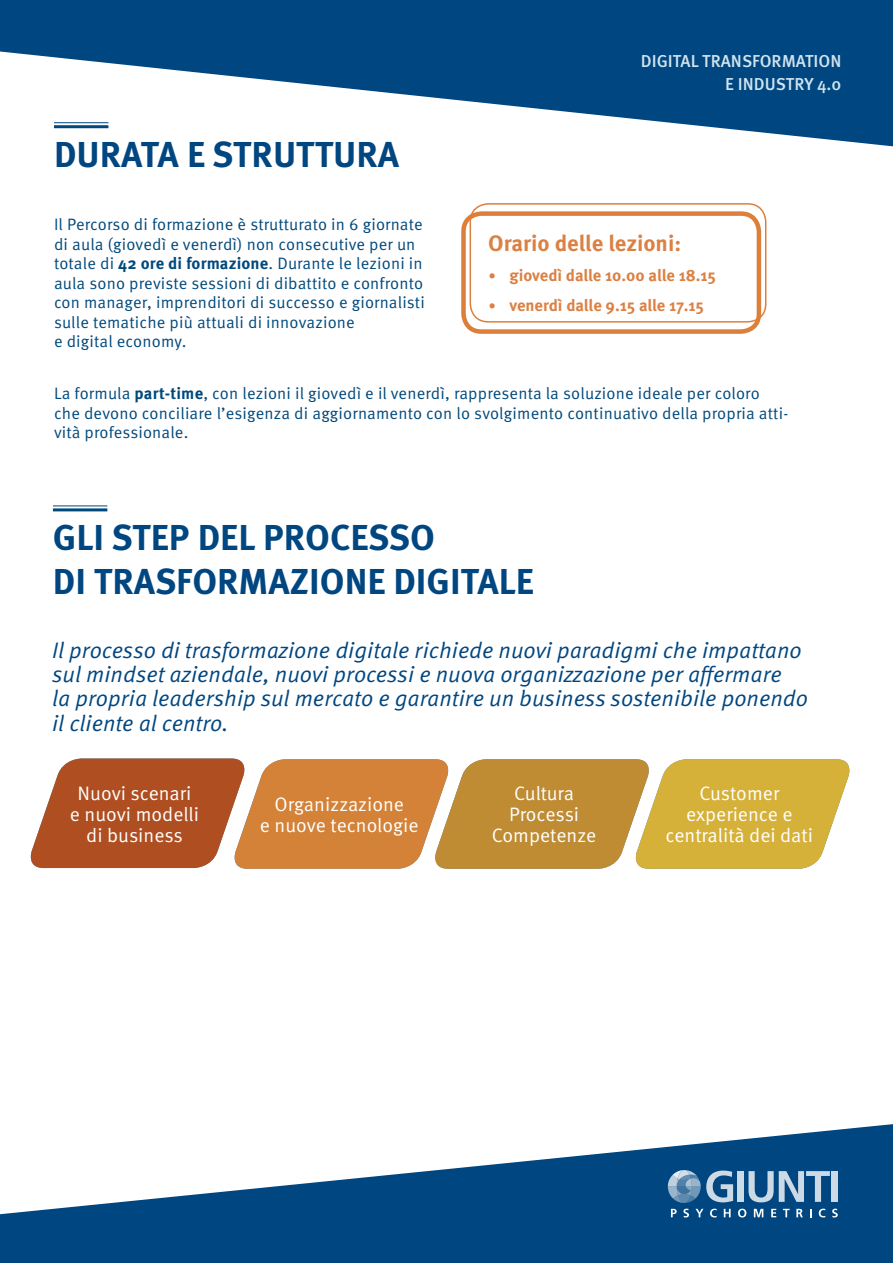
<style>
.page{position:relative;width:893px;height:1263px;background:#fff}
.page>*{position:absolute;margin:0;border:0;box-sizing:border-box;transform-origin:0 0}
.t1{font:700 36px "Meta Pro";color:#004680}
.t2{font:22.5px "Meta Pro Norm Ita";color:#004680}
.List_Paragraph{font:700 22.5px "Meta Pro";color:#db8144}
.t3{font:19.5px/21px "Meta Pro Norm";color:#fff;text-align:center}
.t4{font:500 17.25px/22.5px "Meta Pro";color:#d1e4ef;text-align:right}
.t5{font:16.5px/19.5px "Meta Pro Norm";letter-spacing:.01em;color:#00497c}
.t6{font:700 16.5px "Meta Pro";letter-spacing:-.005em;color:#db8144}
.s1{font-family:"Meta Pro";font-weight:700}
.s2{font-family:"Calibri";font-weight:400}
</style>
<div class="page">
<svg style="left:0;top:0;width:893px;height:147px"></svg>
<svg style="left:0;top:1124px;width:893px;height:139px"></svg>
<div style="left:832px;top:1171px;width:6px;height:31px;background:#ccdae5"></div>
<div style="left:737px;top:1171px;width:7px;height:31px;background:#ccdae5"></div>
<svg style="left:748px;top:1171px;width:82px;height:31px;background:#5f8baf"></svg>
<svg style="left:668px;top:1170px;width:65px;height:33px;background:#5e8aae"></svg>
<svg style="left:671px;top:1209px;width:6px;height:8px"></svg>
<svg style="left:683px;top:1209px;width:6px;height:8px"></svg>
<svg style="left:696px;top:1209px;width:7px;height:8px"></svg>
<svg style="left:710px;top:1209px;width:7px;height:8px"></svg>
<svg style="left:724px;top:1209px;width:7px;height:8px"></svg>
<svg style="left:738px;top:1209px;width:8px;height:8px"></svg>
<svg style="left:754px;top:1209px;width:9px;height:8px"></svg>
<svg style="left:771px;top:1209px;width:5px;height:8px"></svg>
<svg style="left:783px;top:1209px;width:7px;height:8px"></svg>
<svg style="left:796px;top:1209px;width:7px;height:8px"></svg>
<svg style="left:819px;top:1209px;width:6px;height:8px"></svg>
<svg style="left:832px;top:1209px;width:6px;height:8px"></svg>
<hr style="left:54px;top:122px;width:54px;height:1px;background:#00497c">
<hr style="left:54px;top:125px;width:54px;height:3px;background:#00497c">
<div style="left:461px;top:211px;width:300px;height:123px;border:4px solid #dc7f3b;border-radius:18px"></div>
<div style="left:470px;top:203px;width:296px;height:120px;border:2px solid #dc7f3b;border-radius:18px"></div>
<svg style="left:30px;top:758px;width:820px;height:111px;background:#cb9149"></svg>
<hr style="left:53px;top:505px;width:54px;height:1px;background:#00497c">
<hr style="left:53px;top:508px;width:54px;height:3px;background:#00497c">
<p class="t1" style="left:54px;top:126px;width:347px">DURATA E STRUTTURA</p>
<p class="t5" style="left:54px;top:214px;width:372px">Il Percorso di formazione è strutturato in 6 giornate di aula (giovedì e venerdì) non consecutive per un totale di <span class="s1">42 ore di formazione</span>. Durante le lezioni in aula sono previste sessioni di dibattito e confronto con manager, imprenditori di successo e giornalisti sulle tematiche più attuali di innovazione</p>
<p class="t5" style="left:54px;top:331px;width:134px">e digital economy.</p>
<p class="t4" style="left:641px;top:49px;width:202px">DIGITAL TRANSFORMATION<br>E INDUSTRY 4.0</p>
<p class="List_Paragraph" style="left:488px;top:226px;width:195px">Orario delle lezioni:</p>
<p class="t6" style="left:488px;top:262px;width:229px"><span class="s2">•</span> giovedì dalle 10.00 alle 18.15</p>
<p class="t6" style="left:488px;top:292px;width:217px"><span class="s2">•</span> venerdì dalle 9.15 alle 17.15</p>
<p class="t5" style="left:54px;top:383px;width:707px">La formula <span class="s1">part-time</span>, con lezioni il giovedì e il venerdì, rappresenta la soluzione ideale per coloro</p>
<p class="t5" style="left:54px;top:402px;width:736px">che devono conciliare l’esigenza di aggiornamento con lo svolgimento continuativo della propria atti&shy;vità professionale.</p>
<p class="t1" style="left:53px;top:509px;width:384px">GLI STEP DEL PROCESSO</p>
<p class="t1" style="left:53px;top:554px;width:483px">DI TRASFORMAZIONE DIGITALE</p>
<p class="t2" style="left:52px;top:633px;width:751px">Il processo di trasformazione digitale richiede nuovi paradigmi che impattano</p>
<p class="t2" style="left:52px;top:657px;width:731px">sul mindset aziendale, nuovi processi e nuova organizzazione per affermare</p>
<p class="t2" style="left:52px;top:681px;width:757px">la propria leadership sul mercato e garantire un business sostenibile ponendo</p>
<p class="t2" style="left:52px;top:706px;width:178px">il cliente al centro.</p>
<p class="t3" style="left:78px;top:781px;width:115px">Nuovi scenari</p>
<p class="t3" style="left:70px;top:802px;width:131px">e nuovi modelli</p>
<p class="t3" style="left:86px;top:823px;width:98px">di business</p>
<p class="t3" style="left:275px;top:792px;width:131px">Organizzazione</p>
<p class="t3" style="left:260px;top:813px;width:160px">e nuove tecnologie</p>
<p class="t3" style="left:514px;top:782px;width:61px">Cultura</p>
<p class="t3" style="left:509px;top:803px;width:72px">Processi</p>
<p class="t3" style="left:492px;top:824px;width:106px">Competenze</p>
<p class="t3" style="left:699px;top:782px;width:81px">Customer</p>
<p class="t3" style="left:665px;top:803px;width:149px">experience e centralità dei dati</p>
</div>
